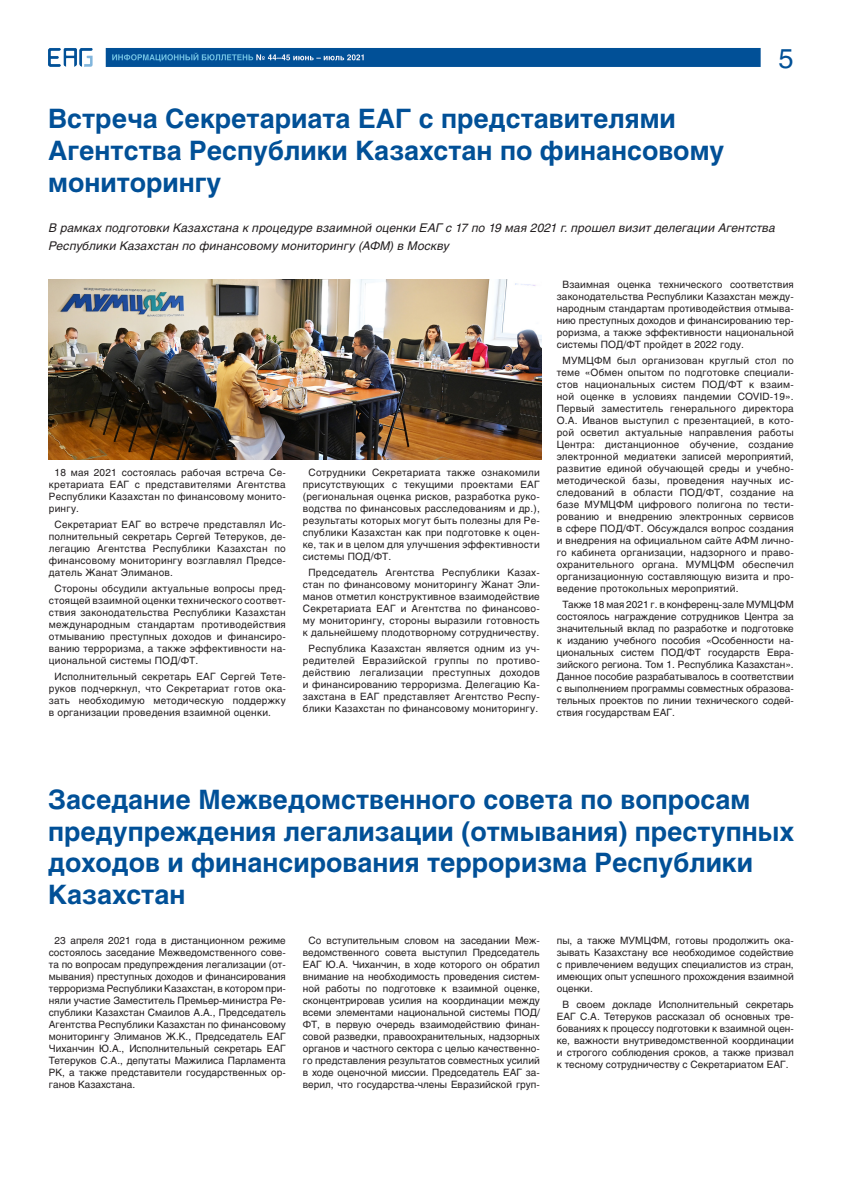
<style>
.page{position:relative;width:842px;height:1191px;background:#fff}
.page>*{position:absolute;margin:0;border:0;box-sizing:border-box;transform-origin:0 0}
.t1{font:27px "Helios";color:#015097}
.t2{font:700 26.5px/31.8px "Helios";color:#015097}
.t3{font:italic 11.9px/18px "Helios";letter-spacing:.015em;color:#231f20}
.t4{font:10px/12px "Helios";color:#231f20;text-align:justify}
.t5{font:10px/12px "Helios";letter-spacing:.02em;color:#231f20;text-align:center}
</style>
<div class="page">
<img style="left:48px;top:48px;width:713px;height:19px">
<img style="left:48px;top:280px;width:493px;height:179px">
<p class="t2" style="left:48px;top:103px;width:678px">Встреча Секретариата ЕАГ с представителями<br>Агентства Республики Казахстан по финансовому мониторингу</p>
<h1 class="t1" style="left:779px;top:42px;width:17px">5</h1>
<p class="t3" style="left:49px;top:218px;width:728px">В рамках подготовки Казахстана к процедуре взаимной оценки ЕАГ с 17 по 19 мая 2021 г. прошел визит делегации Агентства<br>Республики Казахстан по финансовому мониторингу (АФМ) в Москву</p>
<p class="t4" style="left:49px;top:466px;width:238px;text-indent:6px">18 мая 2021 состоялась рабочая встреча Се&shy;кретариата ЕАГ с представителями Агентства Республики Казахстан по финансовому монито&shy;рингу.</p>
<p class="t4" style="left:49px;top:518px;width:238px;text-indent:6px">Секретариат ЕАГ во встрече представлял Ис&shy;полнительный секретарь Сергей Тетеруков, де&shy;легацию Агентства Республики Казахстан по финансовому мониторингу возглавлял Предсе&shy;датель Жанат Элиманов.</p>
<p class="t4" style="left:49px;top:582px;width:238px;text-indent:6px">Стороны обсудили актуальные вопросы пред&shy;стоящей взаимной оценки технического соответ&shy;ствия законодательства Республики Казахстан международным стандартам противодействия отмыванию преступных доходов и финансиро&shy;ванию терроризма, а также эффективности на&shy;циональной системы ПОД/ФТ.</p>
<p class="t4" style="left:49px;top:670px;width:238px;text-indent:6px">Исполнительный секретарь ЕАГ Сергей Тете&shy;руков подчеркнул, что Секретариат готов ока&shy;зать необходимую методическую поддержку в организации проведения взаимной оценки.</p>
<p class="t4" style="left:303px;top:466px;width:238px;text-indent:6px">Сотрудники Секретариата также ознакомили присутствующих с текущими проектами ЕАГ (региональная оценка рисков, разработка руко&shy;водства по финансовых расследованиям и др.), результаты которых могут быть полезны для Ре&shy;спублики Казахстан как при подготовке к оцен&shy;ке, так и в целом для улучшения эффективности системы ПОД/ФТ.</p>
<p class="t5" style="left:303px;top:566px;width:238px">Председатель Агентства Республики Казах&shy;стан по финансовому мониторингу Жанат Эли&shy;манов отметил конструктивное взаимодействие Секретариата ЕАГ и Агентства по финансово&shy;му мониторингу, стороны выразили готовность к дальнейшему плодотворному сотрудничеству.</p>
<p class="t5" style="left:303px;top:642px;width:238px">Республика Казахстан является одним из уч&shy;редителей Евразийской группы по противо&shy;действию легализации преступных доходов и финансированию терроризма. Делегацию Ка&shy;захстана в ЕАГ представляет Агентство Респу&shy;блики Казахстан по финансовому мониторингу.</p>
<p class="t4" style="left:557px;top:278px;width:238px;text-indent:6px">Взаимная оценка технического соответствия законодательства Республики Казахстан между&shy;народным стандартам противодействия отмыва&shy;нию преступных доходов и финансированию тер&shy;роризма, а также эффективности национальной системы ПОД/ФТ пройдет в 2022 году.</p>
<p class="t4" style="left:557px;top:354px;width:238px;text-indent:6px">МУМЦФМ был организован круглый стол по теме «Обмен опытом по подготовке специали&shy;стов национальных систем ПОД/ФТ к взаим&shy;ной оценке в условиях пандемии COVID-19».<br>Первый заместитель генерального директора О.А. Иванов выступил с презентацией, в кото&shy;рой осветил актуальные направления работы Центра: дистанционное обучение, создание электронной медиатеки записей мероприятий, развитие единой обучающей среды и учебно&shy;методической базы, проведения научных ис&shy;следований в области ПОД/ФТ, создание на базе МУМЦФМ цифрового полигона по тести&shy;рованию и внедрению электронных сервисов в сфере ПОД/ФТ. Обсуждался вопрос создания и внедрения на официальном сайте АФМ лично&shy;го кабинета организации, надзорного и право&shy;охранительного органа. МУМЦФМ обеспечил организационную составляющую визита и про&shy;ведение протокольных мероприятий.</p>
<p class="t4" style="left:557px;top:598px;width:238px;text-indent:6px">Также 18 мая 2021 г. в конференц-зале МУМЦФМ состоялось награждение сотрудников Центра за значительный вклад по разработке и подготовке к изданию учебного пособия «Особенности на&shy;циональных систем ПОД/ФТ государств Евра&shy;зийского региона. Том 1. Республика Казахстан».<br>Данное пособие разрабатывалось в соответствии с выполнением программы совместных образова&shy;тельных проектов по линии технического содей&shy;ствия государствам ЕАГ.</p>
<p class="t2" style="left:48px;top:783px;width:748px">Заседание Межведомственного совета по вопросам предупреждения легализации (отмывания) преступных доходов и финансирования терроризма Республики Казахстан</p>
<p class="t4" style="left:49px;top:934px;width:238px;text-indent:6px">23 апреля 2021 года в дистанционном режиме состоялось заседание Межведомственного сове&shy;та по вопросам предупреждения легализации (от&shy;мывания) преступных доходов и финансирования терроризма Республики Казахстан, в котором при&shy;няли участие Заместитель Премьер-министра Ре&shy;спублики Казахстан Смаилов А.А., Председатель Агентства Республики Казахстан по финансовому мониторингу Элиманов Ж.К., Председатель ЕАГ Чиханчин Ю.А., Исполнительный секретарь ЕАГ Тетеруков С.А., депутаты Мажилиса Парламента РК, а также представители государственных ор&shy;ганов Казахстана.</p>
<p class="t4" style="left:303px;top:934px;width:238px;text-align:center">Со вступительным словом на заседании Меж&shy;ведомственного совета выступил Председатель ЕАГ Ю.А. Чиханчин, в ходе которого он обратил внимание на необходимость проведения систем&shy;ной работы по подготовке к взаимной оценке, сконцентрировав усилия на координации между всеми элементами национальной системы ПОД/ ФТ, в первую очередь взаимодействию финан&shy;совой разведки, правоохранительных, надзорных органов и частного сектора с целью качественно&shy;го представления результатов совместных усилий в ходе оценочной миссии. Председатель ЕАГ за&shy;верил, что государства-члены Евразийской груп-</p>
<p class="t4" style="left:557px;top:934px;width:238px">пы, а также МУМЦФМ, готовы продолжить ока&shy;зывать Казахстану все необходимое содействие с привлечением ведущих специалистов из стран, имеющих опыт успешного прохождения взаимной оценки.</p>
<p class="t4" style="left:557px;top:998px;width:238px;text-align:center">В своем докладе Исполнительный секретарь ЕАГ С.А. Тетеруков рассказал об основных тре&shy;бованиях к процессу подготовки к взаимной оцен&shy;ке, важности внутриведомственной координации и строгого соблюдения сроков, а также призвал к тесному сотрудничеству с Секретариатом ЕАГ.</p>
</div>
